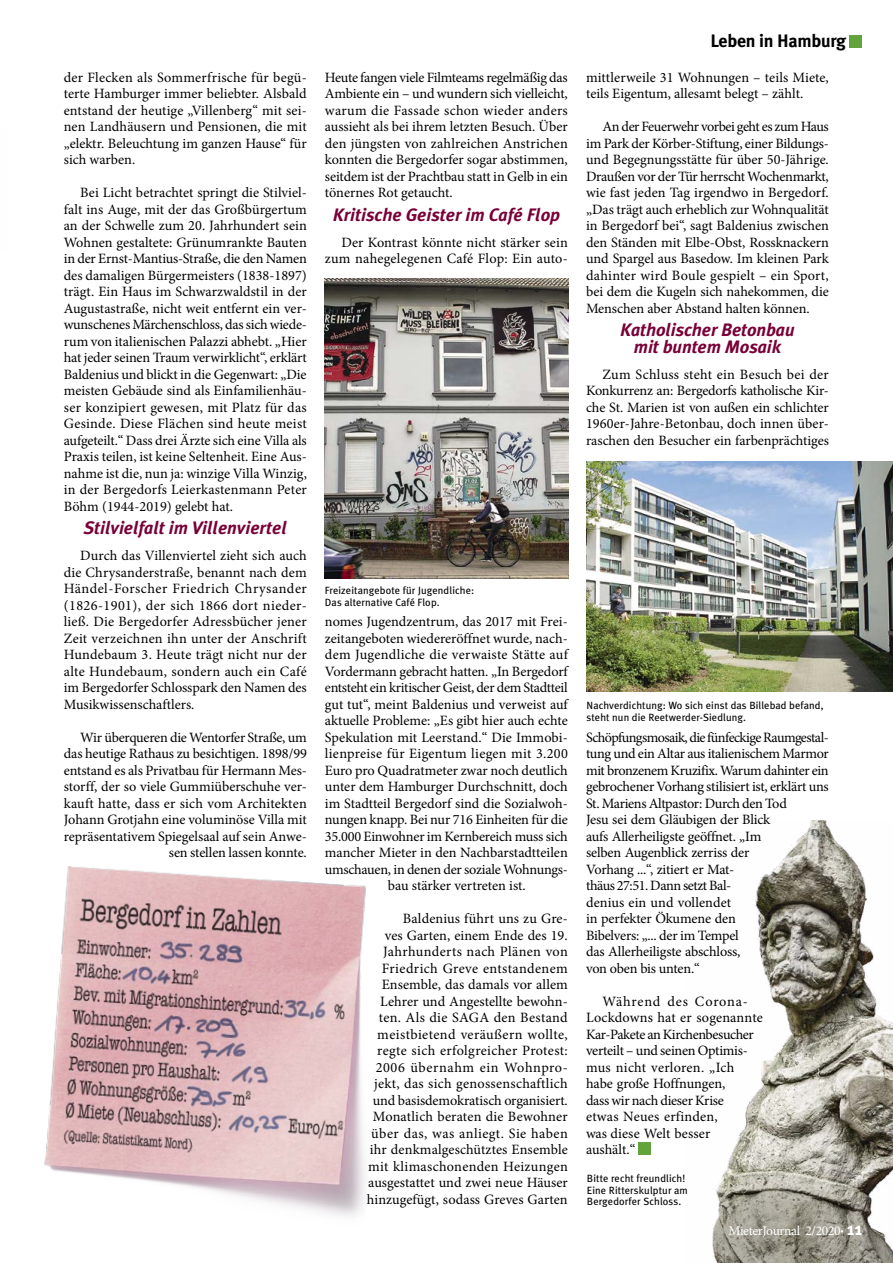
<style>
.page{position:relative;width:893px;height:1263px;background:#fff}
.page>*{position:absolute;margin:0;border:0;box-sizing:border-box;transform-origin:0 0}
.Zwischenzeile_Titel{font:italic 700 18px/16.5px "Meta Plus";color:#780037;text-align:center}
.t1{font:700 18px "Meta Plus";letter-spacing:-.015em;color:#000}
.Fliesstext{font:14.25px/16.5px "Minion Pro";letter-spacing:-.005em;color:#000;text-align:justify}
.Fliesstext-2{font:14.25px/16.5px "Minion Pro";letter-spacing:-.025em;color:#000}
.Fliesstext-3{font:14.25px "Minion Pro";letter-spacing:.015em;color:#000}
.Fliesstext-4{font:14.25px "Minion Pro";letter-spacing:.02em;color:#000}
.t2{font:13.5px "Minion Pro";letter-spacing:-.025em;color:#fff}
.t3{font:10.5px/11.4px "Meta Plus";letter-spacing:.01em;color:#000}
.s1{font-family:"Meta Plus";font-weight:700}
.s2{font-family:"Meta Plus";font-weight:700;font-size:18px}
</style>
<div class="page">
<div style="left:639px;top:1142px;width:12px;height:12px;background:#62a43b"></div>
<img style="left:44px;top:866px;width:322px;height:350px">
<img style="left:325px;top:279px;width:243px;height:299px">
<img style="left:712px;top:821px;width:181px;height:442px">
<img style="left:586px;top:461px;width:307px;height:231px">
<div style="left:850px;top:35px;width:12px;height:12px;background:#62a43b"></div>
<p class="Fliesstext" style="left:64px;top:69px;width:245px">der Flecken als Sommerfrische für begü&shy;terte Hamburger immer beliebter. Alsbald entstand der heutige „Villenberg“ mit sei&shy;nen Landhäusern und Pensionen, die mit „elektr. Beleuchtung im ganzen Hause“ für sich warben.</p>
<p class="Fliesstext" style="left:64px;top:185px;width:245px;text-indent:16px">Bei Licht betrachtet springt die Stilviel&shy;falt ins Auge, mit der das Großbürgertum an der Schwelle zum 20. Jahrhundert sein Wohnen gestaltete: Grünumrankte Bauten in der Ernst-Mantius-Straße, die den Namen des damaligen Bürgermeisters (1838-1897) trägt. Ein Haus im Schwarzwaldstil in der Augustastraße, nicht weit entfernt ein ver&shy;wunschenes Märchenschloss, das sich wiede&shy;rum von italienischen Palazzi abhebt. „Hier hat jeder seinen Traum verwirklicht“, erklärt Baldenius und blickt in die Gegenwart: „Die meisten Gebäude sind als Einfamilienhäu&shy;ser konzipiert gewesen, mit Platz für das Gesinde. Diese Flächen sind heute meist aufgeteilt.“ Dass drei Ärzte sich eine Villa als Praxis teilen, ist keine Seltenheit. Eine Aus&shy;nahme ist die, nun ja: winzige Villa Winzig, in der Bergedorfs Leierkastenmann Peter Böhm (1944-2019) gelebt hat.</p>
<p class="Zwischenzeile_Titel" style="left:84px;top:520px;width:205px">Stilvielfalt im Villenviertel</p>
<p class="Fliesstext" style="left:64px;top:548px;width:245px;text-indent:16px">Durch das Villenviertel zieht sich auch die Chrysanderstraße, benannt nach dem Händel-Forscher Friedrich Chrysander (1826-1901), der sich 1866 dort nieder&shy;ließ. Die Bergedorfer Adressbücher jener Zeit verzeichnen ihn unter der Anschrift Hundebaum 3. Heute trägt nicht nur der alte Hundebaum, sondern auch ein Café im Bergedorfer Schlosspark den Namen des Musikwissenschaftlers.</p>
<p class="Fliesstext" style="left:64px;top:729px;width:245px;text-align:right">Wir überqueren die Wentorfer Straße, um das heutige Rathaus zu besichtigen. 1898/99 entstand es als Privatbau für Hermann Mes&shy;storff, der so viele Gummiüberschuhe ver&shy;kauft hatte, dass er sich vom Architekten Johann Grotjahn eine voluminöse Villa mit repräsentativem Spiegelsaal auf sein Anwe&shy;sen stellen lassen konnte.</p>
<p class="Fliesstext" style="left:325px;top:69px;width:244px">Heute fangen viele Filmteams regelmäßig das Ambiente ein – und wundern sich vielleicht, warum die Fassade schon wieder anders aussieht als bei ihrem letzten Besuch. Über den jüngsten von zahlreichen Anstrichen konnten die Bergedorfer sogar abstimmen, seitdem ist der Prachtbau statt in Gelb in ein tönernes Rot getaucht.</p>
<p class="Zwischenzeile_Titel" style="left:333px;top:206px;width:229px">Kritische Geister im Café Flop</p>
<p class="Fliesstext" style="left:325px;top:234px;width:244px;text-align:right">Der Kontrast könnte nicht stärker sein zum nahegelegenen Café Flop: Ein auto-</p>
<p class="t1" style="left:710px;top:31px;width:137px">Leben in Hamburg</p>
<p class="Fliesstext" style="left:586px;top:69px;width:244px">mittlerweile 31 Wohnungen – teils Miete, teils Eigentum, allesamt belegt – zählt.</p>
<p class="Fliesstext" style="left:586px;top:119px;width:244px;text-indent:16px">An der Feuerwehr vorbei geht es zum Haus im Park der Körber-Stiftung, einer Bildungs&shy;und Begegnungsstätte für über 50-Jährige.<br>Draußen vor der Tür herrscht Wochenmarkt, wie fast jeden Tag irgendwo in Bergedorf. „Das trägt auch erheblich zur Wohnqualität in Bergedorf bei“, sagt Baldenius zwischen den Ständen mit Elbe-Obst, Rossknackern und Spargel aus Basedow. Im kleinen Park dahinter wird Boule gespielt – ein Sport, bei dem die Kugeln sich nahekommen, die Menschen aber Abstand halten können.</p>
<p class="Zwischenzeile_Titel" style="left:620px;top:322px;width:176px">Katholischer Betonbau mit buntem Mosaik</p>
<p class="Fliesstext" style="left:586px;top:366px;width:244px;text-indent:16px">Zum Schluss steht ein Besuch bei der Konkurrenz an: Bergedorfs katholische Kir&shy;che St. Marien ist von außen ein schlichter 1960er-Jahre-Betonbau, doch innen über&shy;raschen den Besucher ein farbenprächtiges</p>
<p class="t3" style="left:325px;top:585px;width:151px">Freizeitangebote für Jugendliche:<br>Das alternative Café Flop.</p>
<p class="Fliesstext" style="left:325px;top:614px;width:244px">nomes Jugendzentrum, das 2017 mit Frei-</p>
<p class="Fliesstext" style="left:325px;top:630px;width:244px">zeitangeboten wiedereröffnet wurde, nach-</p>
<p class="Fliesstext-3" style="left:325px;top:645px;width:246px">dem Jugendliche die verwaiste Stätte auf</p>
<p class="Fliesstext" style="left:325px;top:663px;width:246px">Vordermann gebracht hatten. „In Bergedorf</p>
<p class="Fliesstext-2" style="left:325px;top:680px;width:244px">entsteht ein kritischer Geist, der dem Stadtteil</p>
<p class="Fliesstext" style="left:325px;top:696px;width:246px">gut tut“, meint Baldenius und verweist auf</p>
<p class="Fliesstext" style="left:325px;top:713px;width:244px">aktuelle Probleme: „Es gibt hier auch echte</p>
<p class="Fliesstext" style="left:325px;top:729px;width:244px">Spekulation mit Leerstand.“ Die Immobi-</p>
<p class="Fliesstext-4" style="left:325px;top:744px;width:244px">lienpreise für Eigentum liegen mit 3.200</p>
<p class="Fliesstext" style="left:325px;top:762px;width:244px">Euro pro Quadratmeter zwar noch deutlich</p>
<p class="Fliesstext" style="left:325px;top:779px;width:244px">unter dem Hamburger Durchschnitt, doch</p>
<p class="Fliesstext" style="left:325px;top:795px;width:244px">im Stadtteil Bergedorf sind die Sozialwoh-</p>
<p class="Fliesstext" style="left:325px;top:812px;width:244px">nungen knapp. Bei nur 716 Einheiten für die</p>
<p class="Fliesstext" style="left:325px;top:828px;width:244px">35.000 Einwohner im Kernbereich muss sich</p>
<p class="Fliesstext" style="left:325px;top:845px;width:244px">mancher Mieter in den Nachbarstadtteilen</p>
<p class="Fliesstext" style="left:325px;top:861px;width:244px">umschauen, in denen der soziale Wohnungs-</p>
<p class="Fliesstext" style="left:388px;top:878px;width:139px">bau stärker vertreten ist.</p>
<p class="Fliesstext" style="left:367px;top:911px;width:203px;text-align:right">Baldenius führt uns zu Gre-<br>ves Garten, einem Ende des 19.<br>Jahrhunderts nach Plänen von<br>Friedrich Greve entstandenem<br>Ensemble, das damals vor allem<br>Lehrer und Angestellte bewohn&shy;ten. Als die SAGA den Bestand meistbietend veräußern wollte, regte sich erfolgreicher Protest:<br>2006 übernahm ein Wohnpro&shy;jekt, das sich genossenschaftlich und basisdemokratisch organisiert.<br>Monatlich beraten die Bewohner über das, was anliegt. Sie haben ihr denkmalgeschütztes Ensemble mit klimaschonenden Heizungen ausgestattet und zwei neue Häuser hinzugefügt, sodass Greves Garten</p>
<p class="t3" style="left:586px;top:700px;width:239px">Nachverdichtung: Wo sich einst das Billebad befand, steht nun die Reetwerder-Siedlung.</p>
<p class="Fliesstext-2" style="left:586px;top:729px;width:244px">Schöpfungsmosaik, die fünfeckige Raumgestal&shy;tung und ein Altar aus italienischem Marmor mit bronzenem Kruzifix. Warum dahinter ein gebrochener Vorhang stilisiert ist, erklärt uns St. Mariens Altpastor: Durch den Tod<br>Jesu sei dem Gläubigen der Blick<br>aufs Allerheiligste geöffnet. „Im<br>selben Augenblick zerriss der<br>Vorhang ...“, zitiert er Mat-<br>thäus 27:51. Dann setzt Bal-<br>denius ein und vollendet<br>in perfekter Ökumene den<br>Bibelvers: „... der im Tempel<br>das Allerheiligste abschloss,<br>von oben bis unten.“</p>
<p class="Fliesstext" style="left:586px;top:993px;width:178px;text-align:left;text-indent:16px">Während des Corona-<br>Lockdowns hat er sogenannte<br>Kar-Pakete an Kirchenbesucher verteilt – und seinen Optimis&shy;mus nicht verloren. „Ich habe große Hoffnungen,<br>dass wir nach dieser Krise<br>etwas Neues erfinden,<br>was diese Welt besser aushält.“</p>
<p class="t3" style="left:587px;top:1173px;width:102px">Bitte recht freundlich!<br>Eine Ritterskulptur am<br>Bergedorfer Schloss.</p>
<p class="t2" style="left:728px;top:1222px;width:135px">MieterJournal 2/2020<span class="s1">·</span> <span class="s2">11</span></p>
</div>
